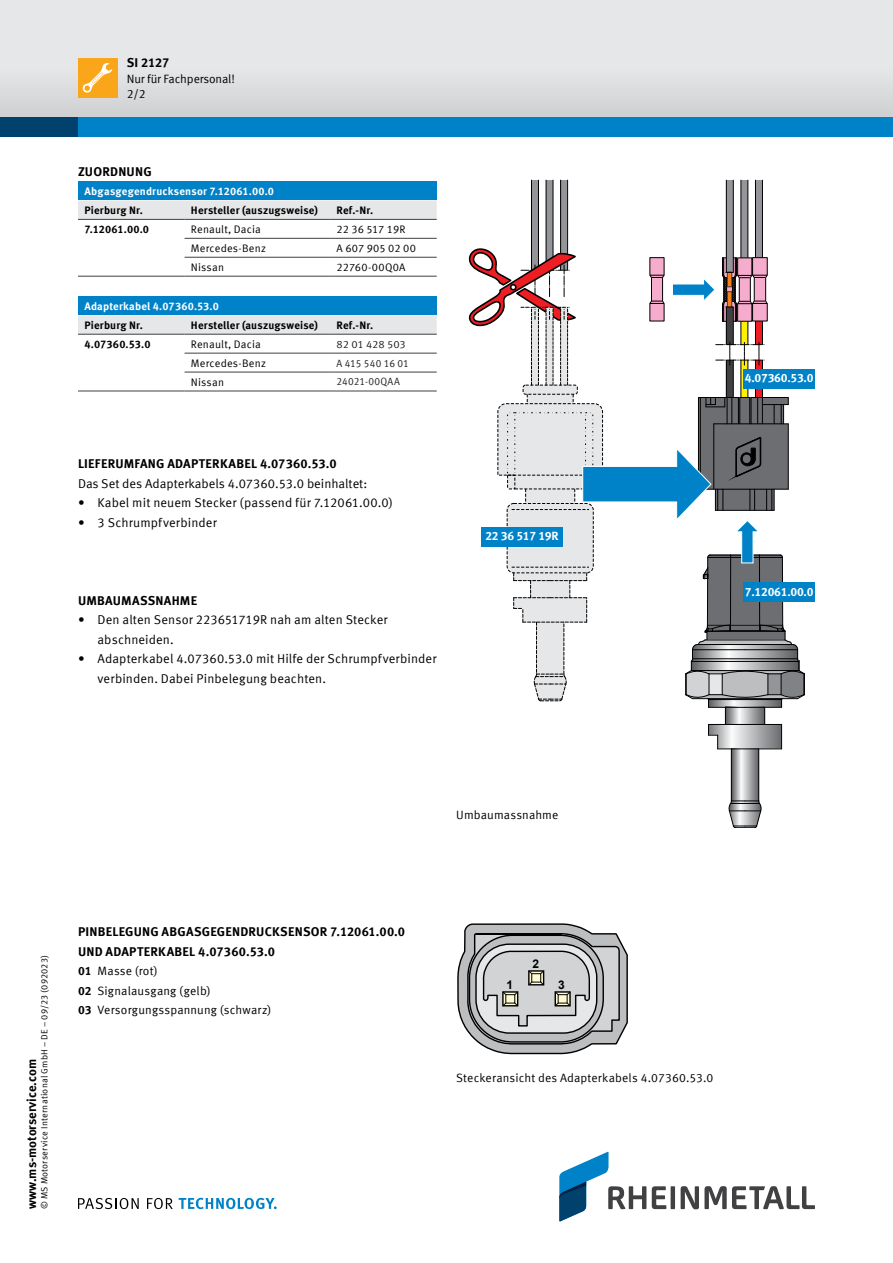
<style>
.page{position:relative;width:893px;height:1263px;background:#fff}
.page>*{position:absolute;margin:0;border:0;box-sizing:border-box;transform-origin:0 0}
.t1{font:12.75px/19.5px "Meta Offc Pro Norm";letter-spacing:.005em;color:#000}
.t2{font:700 12.75px/19.5px "Meta Offc Pro";letter-spacing:.015em;color:#000}
.t3{font:12px/19.5px "Meta Offc Pro Norm";letter-spacing:.01em;color:#000}
.t4{font:700 12px "Meta Pro";letter-spacing:-.025em;color:#fff}
.t5{font:12px "Meta Offc Pro Norm";letter-spacing:-.01em;color:#000}
.t6{font:700 12px "Meta Offc Pro";letter-spacing:-.025em;color:#fff}
.t7{font:700 12px "Arial";color:#000}
.t8{font:700 10.8px "Meta Offc Pro";letter-spacing:.02em;color:#000}
.t9{font:10.8px "Meta Offc Pro Norm";letter-spacing:.015em;color:#000}
.t10{font:700 10.8px "Meta Offc Pro";letter-spacing:.015em;color:#fff}
.t11{font:10.5px "Meta Offc Pro Norm";color:#231f20;scale:.95 1}
.t12{font:10.5px "Meta Offc Pro Norm";letter-spacing:.025em;color:#231f20;scale:.95 1}
.t13{font:10.5px "Meta Offc Pro Norm";color:#231f20;scale:1.05 1}
.t14{font:9px "Meta Offc Pro Norm";letter-spacing:.02em;color:#000}
.s1{font-family:"Meta Offc Pro";font-weight:700}
</style>
<div class="page">
<div style="left:0;top:0;width:893px;height:127px;background:#e6e7e8"></div>
<div style="left:0;top:68px;width:893px;height:49px;background:#dadbdd"></div>
<div style="left:0;top:117px;width:893px;height:19px;background:#00416e"></div>
<div style="left:78px;top:117px;width:815px;height:19px;background:#0082c8"></div>
<div style="left:78px;top:58px;width:39px;height:39px;background:#faa61a"></div>
<svg style="left:82px;top:63px;width:30px;height:30px"></svg>
<svg style="left:559px;top:1152px;width:256px;height:69px"></svg>
<div style="left:726px;top:360px;width:7px;height:38px;background:#414042"></div>
<div style="left:726px;top:307px;width:7px;height:37px;background:#414042"></div>
<div style="left:741px;top:360px;width:7px;height:38px;background:#fff200"></div>
<div style="left:741px;top:307px;width:7px;height:37px;background:#fff200"></div>
<div style="left:755px;top:360px;width:7px;height:38px;background:#ed1d24"></div>
<div style="left:755px;top:307px;width:7px;height:37px;background:#ed1d24"></div>
<div style="left:726px;top:180px;width:7px;height:92px;background:#939598"></div>
<div style="left:741px;top:180px;width:7px;height:92px;background:#939598"></div>
<div style="left:755px;top:180px;width:7px;height:92px;background:#939598"></div>
<svg style="left:732px;top:750px;width:26px;height:50px"></svg>
<hr style="left:762px;top:360px;width:1px;height:38px;background:#000">
<hr style="left:755px;top:360px;width:1px;height:38px;background:#000">
<hr style="left:748px;top:360px;width:1px;height:38px;background:#000">
<hr style="left:741px;top:360px;width:1px;height:38px;background:#000">
<hr style="left:733px;top:360px;width:1px;height:38px;background:#000">
<hr style="left:726px;top:360px;width:1px;height:38px;background:#000">
<svg style="left:716px;top:342px;width:49px;height:23px"></svg>
<hr style="left:733px;top:307px;width:1px;height:38px;background:#000">
<hr style="left:726px;top:307px;width:1px;height:38px;background:#000">
<hr style="left:741px;top:307px;width:1px;height:38px;background:#000">
<hr style="left:748px;top:307px;width:1px;height:38px;background:#000">
<hr style="left:755px;top:307px;width:1px;height:38px;background:#000">
<hr style="left:762px;top:307px;width:1px;height:38px;background:#000">
<hr style="left:718px;top:749px;width:64px;height:1px;background:#000">
<hr style="left:758px;top:749px;width:1px;height:52px;background:#000">
<hr style="left:731px;top:749px;width:1px;height:52px;background:#000">
<svg style="left:729px;top:800px;width:32px;height:27px"></svg>
<hr style="left:762px;top:180px;width:1px;height:92px;background:#000">
<hr style="left:755px;top:180px;width:1px;height:92px;background:#000">
<hr style="left:747px;top:180px;width:1px;height:92px;background:#000">
<hr style="left:740px;top:180px;width:1px;height:92px;background:#000">
<hr style="left:733px;top:180px;width:1px;height:92px;background:#000">
<hr style="left:726px;top:180px;width:1px;height:92px;background:#000">
<svg style="left:649px;top:257px;width:16px;height:65px"></svg>
<svg style="left:722px;top:257px;width:45px;height:65px"></svg>
<div style="left:531px;top:180px;width:7px;height:90px;background:#939598"></div>
<div style="left:546px;top:180px;width:7px;height:90px;background:#939598"></div>
<svg style="left:561px;top:180px;width:6px;height:68px"></svg>
<hr style="left:538px;top:180px;width:1px;height:90px;background:#000">
<hr style="left:531px;top:180px;width:1px;height:90px;background:#000">
<hr style="left:546px;top:180px;width:1px;height:90px;background:#000">
<hr style="left:553px;top:180px;width:1px;height:90px;background:#000">
<hr style="left:560px;top:180px;width:1px;height:90px;background:#000">
<hr style="left:567px;top:180px;width:1px;height:90px;background:#000">
<div style="left:523px;top:385px;width:54px;height:9px;background:#e6e7e8;border-radius:2px"></div>
<div style="left:523px;top:385px;width:54px;height:9px;border:1px dashed #000;border-radius:2px"></div>
<svg style="left:468px;top:248px;width:108px;height:137px"></svg>
<svg style="left:673px;top:279px;width:42px;height:21px"></svg>
<svg style="left:457px;top:923px;width:171px;height:132px"></svg>
<svg style="left:498px;top:394px;width:307px;height:355px"></svg>
<svg style="left:78px;top:1198px;width:61px;height:11px"></svg>
<svg style="left:147px;top:1198px;width:26px;height:11px"></svg>
<svg style="left:179px;top:1198px;width:98px;height:11px"></svg>
<div style="left:78px;top:182px;width:359px;height:18px;background:#0082c8"></div>
<svg style="left:78px;top:200px;width:359px;height:19px"></svg>
<hr style="left:185px;top:238px;width:145px;height:1px;background:#414042">
<hr style="left:330px;top:238px;width:107px;height:1px;background:#414042">
<hr style="left:185px;top:257px;width:145px;height:1px;background:#414042">
<hr style="left:330px;top:257px;width:107px;height:1px;background:#414042">
<hr style="left:78px;top:276px;width:107px;height:1px;background:#414042">
<hr style="left:185px;top:276px;width:145px;height:1px;background:#414042">
<hr style="left:330px;top:276px;width:107px;height:1px;background:#414042">
<hr style="left:78px;top:219px;width:107px;height:1px;background:#414042">
<hr style="left:185px;top:219px;width:145px;height:1px;background:#414042">
<hr style="left:330px;top:219px;width:107px;height:1px;background:#414042">
<div style="left:78px;top:296px;width:359px;height:19px;background:#0082c8"></div>
<div style="left:78px;top:315px;width:359px;height:19px;background:#e6e7e8"></div>
<hr style="left:185px;top:353px;width:145px;height:1px;background:#414042">
<hr style="left:330px;top:353px;width:107px;height:1px;background:#414042">
<hr style="left:185px;top:372px;width:145px;height:1px;background:#414042">
<hr style="left:330px;top:372px;width:107px;height:1px;background:#414042">
<hr style="left:78px;top:391px;width:107px;height:1px;background:#414042">
<hr style="left:185px;top:391px;width:145px;height:1px;background:#414042">
<hr style="left:330px;top:391px;width:107px;height:1px;background:#414042">
<hr style="left:78px;top:334px;width:107px;height:1px;background:#414042">
<hr style="left:185px;top:334px;width:145px;height:1px;background:#414042">
<hr style="left:330px;top:334px;width:107px;height:1px;background:#414042">
<div style="left:481px;top:527px;width:82px;height:20px;background:#0082c8"></div>
<div style="left:743px;top:583px;width:72px;height:19px;background:#0082c8"></div>
<div style="left:743px;top:369px;width:72px;height:20px;background:#0082c8"></div>
<p class="t2" style="left:127px;top:52px;width:44px">SI 2127</p>
<p class="t3" style="left:127px;top:83px;width:20px">2/2</p>
<p class="t5" style="left:127px;top:69px;width:110px">Nur für Fachpersonal!</p>
<p class="t2" style="left:78px;top:161px;width:75px">ZUORDNUNG</p>
<p class="t10" style="left:84px;top:183px;width:191px">Abgasgegendrucksensor 7.12061.00.0</p>
<p class="t8" style="left:84px;top:202px;width:60px">Pierburg Nr.</p>
<p class="t8" style="left:191px;top:202px;width:129px">Hersteller (auszugsweise)</p>
<p class="t8" style="left:337px;top:202px;width:38px">Ref.-Nr.</p>
<p class="t8" style="left:84px;top:221px;width:66px">7.12061.00.0</p>
<p class="t9" style="left:191px;top:221px;width:71px">Renault, Dacia</p>
<p class="t9" style="left:337px;top:221px;width:71px">22 36 517 19R</p>
<p class="t9" style="left:191px;top:240px;width:77px">Mercedes-Benz</p>
<p class="t9" style="left:337px;top:240px;width:81px">A 607 905 02 00</p>
<p class="t9" style="left:191px;top:259px;width:35px">Nissan</p>
<p class="t9" style="left:337px;top:259px;width:70px">22760-00Q0A</p>
<p class="t10" style="left:84px;top:298px;width:136px">Adapterkabel 4.07360.53.0</p>
<p class="t8" style="left:84px;top:317px;width:60px">Pierburg Nr.</p>
<p class="t8" style="left:191px;top:317px;width:129px">Hersteller (auszugsweise)</p>
<p class="t8" style="left:337px;top:317px;width:38px">Ref.-Nr.</p>
<p class="t8" style="left:84px;top:336px;width:68px">4.07360.53.0</p>
<p class="t9" style="left:191px;top:336px;width:71px">Renault, Dacia</p>
<p class="t13" style="left:337px;top:336px;width:67px">82 01 428 503</p>
<p class="t9" style="left:191px;top:355px;width:77px">Mercedes-Benz</p>
<p class="t11" style="left:337px;top:355px;width:78px">A 415 540 16 01</p>
<p class="t9" style="left:191px;top:374px;width:35px">Nissan</p>
<p class="t12" style="left:337px;top:374px;width:68px">24021-00QAA</p>
<p class="t2" style="left:78px;top:453px;width:260px">LIEFERUMFANG ADAPTERKABEL 4.07360.53.0</p>
<p class="t1" style="left:78px;top:473px;width:291px">Das Set des Adapterkabels 4.07360.53.0 beinhaltet:</p>
<p class="t1" style="left:78px;top:492px;width:316px">• Kabel mit neuem Stecker (passend für 7.12061.00.0)</p>
<p class="t1" style="left:78px;top:512px;width:140px">• 3 Schrumpfverbinder</p>
<p class="t2" style="left:78px;top:589px;width:121px">UMBAUMASSNAHME</p>
<p class="t1" style="left:97px;top:609px;width:292px;text-indent:-19px">• Den alten Sensor 223651719R nah am alten Stecker abschneiden.</p>
<p class="t1" style="left:97px;top:648px;width:340px;text-indent:-19px">• Adapterkabel 4.07360.53.0 mit Hilfe der Schrumpfverbinder verbinden. Dabei Pinbelegung beachten.</p>
<p class="t6" style="left:485px;top:527px;width:75px">22 36 517 19R</p>
<p class="t4" style="left:745px;top:369px;width:70px">4.07360.53.0</p>
<p class="t4" style="left:745px;top:582px;width:70px">7.12061.00.0</p>
<p class="t14" style="left:38px;top:1209px;width:256px;rotate:-90deg">© MS Motorservice International GmbH – DE – 09/23 (092023)</p>
<p class="t2" style="left:21px;top:1209px;width:151px;rotate:-90deg">www.ms-motorservice.com</p>
<p class="t2" style="left:78px;top:921px;width:329px">PINBELEGUNG ABGASGEGENDRUCKSENSOR 7.12061.00.0<br>UND ADAPTERKABEL 4.07360.53.0</p>
<p class="t3" style="left:78px;top:960px;width:195px"><span class="s1">01</span> Masse (rot)<br><span class="s1">02</span> Signalausgang (gelb)<br><span class="s1">03</span> Versorgungsspannung (schwarz)</p>
<p class="t3" style="left:456px;top:804px;width:104px">Umbaumassnahme</p>
<p class="t7" style="left:506px;top:976px;width:8px">1</p>
<p class="t7" style="left:532px;top:955px;width:8px">2</p>
<p class="t7" style="left:558px;top:977px;width:8px">3</p>
<p class="t3" style="left:456px;top:1067px;width:259px">Steckeransicht des Adapterkabels 4.07360.53.0</p>
</div>
